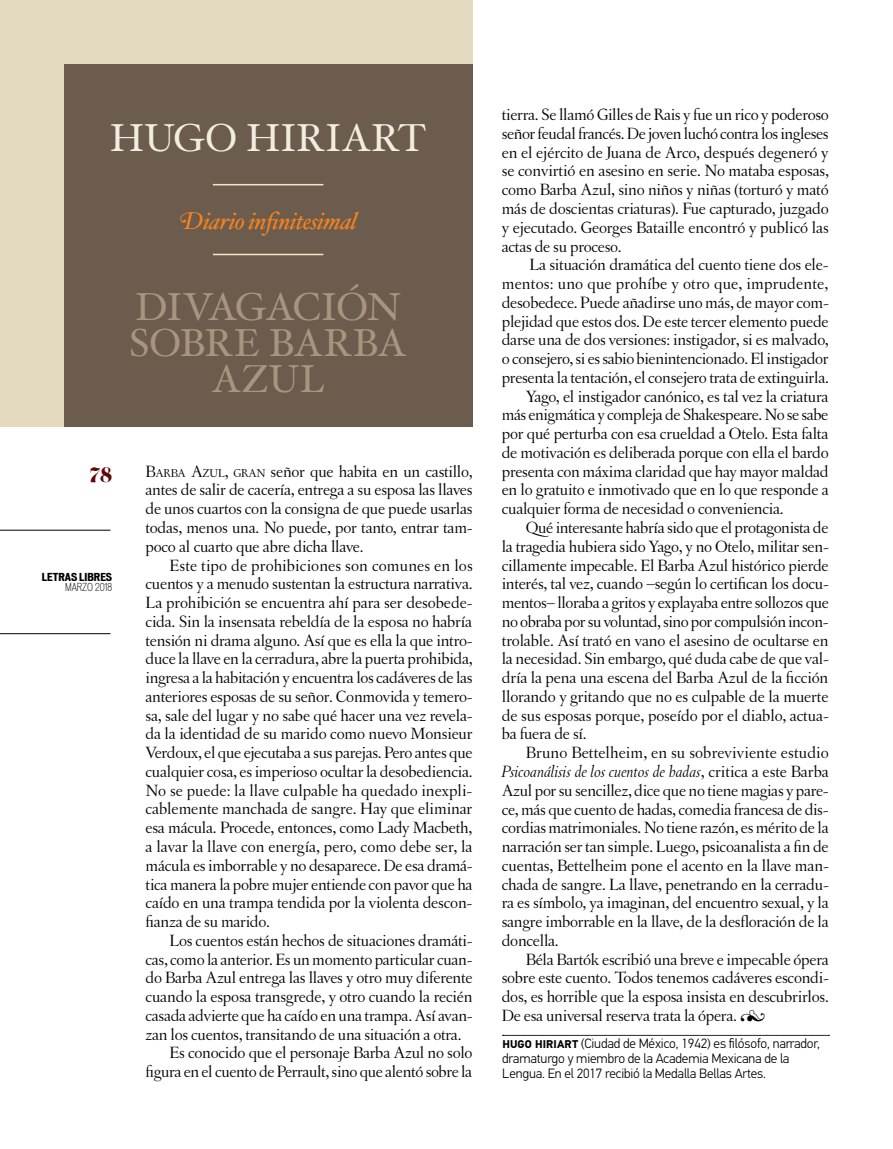
<style>
.page{position:relative;width:893px;height:1149px;background:#fff}
.page>*{position:absolute;margin:0;border:0;box-sizing:border-box;transform-origin:0 0}
.t1{font:39px/36px "Hoefler Text";letter-spacing:-.015em;color:#a9957f;text-align:center}
.t2{font:39px "Hoefler Text";color:#f2ede1}
.t3{font:italic 24px "Hoefler Txt Swash";letter-spacing:-.025em;color:#f58220}
.t4{font:18px "Eloquent JF";color:#5f0708}
.t5{font:17.25px/18.8px "Letras Oldstyle";letter-spacing:-.015em;color:#000;text-align:justify}
.t6{font:italic 17.25px "Letras Oldstyle";letter-spacing:-.005em;color:#000}
.t7{font:17.25px "Letras Oldstyle";letter-spacing:.01em;color:#000}
.t8{font:17.25px "Letras Oldstyle";letter-spacing:.005em;color:#000}
.t9{font:300 13.5px/15px "PF Din Text Pro";letter-spacing:-.01em;color:#000}
.t10{font:700 expanded 10.5px "Vonnes";color:#000}
.t11{font:300 condensed 10.5px "Vonnes";color:#000}
.s1{font-style:inherit}
.s2{font-size:12.15px}
.s3{font-style:normal}
.s4{font-family:"Hoefler Txt Fleurons";font-size:15.75px}
.s5{font-weight:700;font-size:11.25px}
</style>
<div class="page">
<hr style="left:0;top:633px;width:111px;height:1px;background:#000">
<hr style="left:0;top:529px;width:111px;height:1px;background:#000">
<div style="left:0;top:0;width:472px;height:426px;background:#e3dac0"></div>
<div style="left:64px;top:64px;width:408px;height:362px;background:#6b5c4e"></div>
<hr style="left:213px;top:254px;width:110px;height:1px;background:#f3e7c7">
<hr style="left:213px;top:184px;width:110px;height:1px;background:#f3e7c7">
<svg style="left:502px;top:1034px;width:327px;height:1px"></svg>
<h1 class="t2" style="left:110px;top:115px;width:317px">HUGO HIRIART</h1>
<h2 class="t3" style="left:179px;top:206px;width:180px">Diario infinitesimal</h2>
<h1 class="t1" style="left:130px;top:288px;width:278px">DIVAGACIÓN<br>SOBRE BARBA<br>AZUL</h1>
<p class="t4" style="left:90px;top:462px;width:24px">78</p>
<p class="t10" style="left:42px;top:570px;width:72px">LETRAS LIBRES</p>
<p class="t11" style="left:65px;top:581px;width:49px">MARZO 2018</p>
<p class="t5" style="left:146px;top:461px;width:328px"><span class="s1">B</span><span class="s2">ARBA</span> <span class="s1">A</span><span class="s2">ZUL</span>, <span class="s2">GRAN</span> señor que habita en un castillo, antes de salir de cacería, entrega a su esposa las llaves de unos cuartos con la consigna de que puede usarlas todas, menos una. No puede, por tanto, entrar tam&shy;poco al cuarto que abre dicha llave.</p>
<p class="t5" style="left:146px;top:555px;width:329px;text-indent:24px">Este tipo de prohibiciones son comunes en los cuentos y a menudo sustentan la estructura narrativa.<br>La prohibición se encuentra ahí para ser desobede&shy;cida. Sin la insensata rebeldía de la esposa no habría tensión ni drama alguno. Así que es ella la que intro&shy;duce la llave en la cerradura, abre la puerta prohibida, ingresa a la habitación y encuentra los cadáveres de las anteriores esposas de su señor. Conmovida y temero&shy;sa, sale del lugar y no sabe qué hacer una vez revela&shy;da la identidad de su marido como nuevo Monsieur Verdoux, el que ejecutaba a sus parejas. Pero antes que cualquier cosa, es imperioso ocultar la desobediencia.<br>No se puede: la llave culpable ha quedado inexpli&shy;cablemente manchada de sangre. Hay que eliminar esa mácula. Procede, entonces, como Lady Macbeth, a lavar la llave con energía, pero, como debe ser, la mácula es imborrable y no desaparece. De esa dramá&shy;tica manera la pobre mujer entiende con pavor que ha caído en una trampa tendida por la violenta descon&shy;fianza de su marido.</p>
<p class="t5" style="left:170px;top:930px;width:304px">Los cuentos están hechos de situaciones dramáti-</p>
<p class="t5" style="left:146px;top:949px;width:328px">cas, como la anterior. Es un momento particular cuan-</p>
<p class="t5" style="left:146px;top:968px;width:328px">do Barba Azul entrega las llaves y otro muy diferente</p>
<p class="t5" style="left:146px;top:986px;width:329px">cuando la esposa transgrede, y otro cuando la recién</p>
<p class="t5" style="left:146px;top:1005px;width:329px">casada advierte que ha caído en una trampa. Así avan-</p>
<p class="t5" style="left:146px;top:1024px;width:317px">zan los cuentos, transitando de una situación a otra.</p>
<p class="t5" style="left:170px;top:1043px;width:304px">Es conocido que el personaje Barba Azul no solo</p>
<p class="t5" style="left:146px;top:1061px;width:328px">figura en el cuento de Perrault, sino que alentó sobre la</p>
<p class="t5" style="left:502px;top:105px;width:329px">tierra. Se llamó Gilles de Rais y fue un rico y poderoso señor feudal francés. De joven luchó contra los ingleses en el ejército de Juana de Arco, después degeneró y se convirtió en asesino en serie. No mataba esposas, como Barba Azul, sino niños y niñas (torturó y mató más de doscientas criaturas). Fue capturado, juzgado y ejecutado. Georges Bataille encontró y publicó las actas de su proceso.</p>
<p class="t5" style="left:529px;top:255px;width:301px">La situación dramática del cuento tiene dos ele-</p>
<p class="t7" style="left:502px;top:274px;width:328px">mentos: uno que prohíbe y otro que, imprudente,</p>
<p class="t5" style="left:502px;top:293px;width:328px">desobedece. Puede añadirse uno más, de mayor com-</p>
<p class="t5" style="left:502px;top:311px;width:328px">plejidad que estos dos. De este tercer elemento puede</p>
<p class="t5" style="left:502px;top:330px;width:328px">darse una de dos versiones: instigador, si es malvado,</p>
<p class="t5" style="left:502px;top:349px;width:328px">o consejero, si es sabio bienintencionado. El instigador</p>
<p class="t5" style="left:502px;top:368px;width:329px">presenta la tentación, el consejero trata de extinguirla.</p>
<p class="t5" style="left:526px;top:386px;width:304px">Yago, el instigador canónico, es tal vez la criatura</p>
<p class="t5" style="left:502px;top:405px;width:328px">más enigmática y compleja de Shakespeare. No se sabe</p>
<p class="t5" style="left:502px;top:424px;width:328px">por qué perturba con esa crueldad a Otelo. Esta falta</p>
<p class="t5" style="left:502px;top:443px;width:328px">de motivación es deliberada porque con ella el bardo</p>
<p class="t5" style="left:502px;top:461px;width:328px">presenta con máxima claridad que hay mayor maldad</p>
<p class="t5" style="left:502px;top:480px;width:328px">en lo gratuito e inmotivado que en lo que responde a</p>
<p class="t5" style="left:502px;top:499px;width:283px">cualquier forma de necesidad o conveniencia.</p>
<p class="t5" style="left:526px;top:518px;width:304px">Qué interesante habría sido que el protagonista de</p>
<p class="t5" style="left:502px;top:536px;width:328px">la tragedia hubiera sido Yago, y no Otelo, militar sen-</p>
<p class="t5" style="left:502px;top:555px;width:328px">cillamente impecable. El Barba Azul histórico pierde</p>
<p class="t5" style="left:502px;top:574px;width:328px">interés, tal vez, cuando –según lo certifican los docu-</p>
<p class="t5" style="left:502px;top:593px;width:329px">mentos– lloraba a gritos y explayaba entre sollozos que</p>
<p class="t5" style="left:502px;top:611px;width:328px">no obraba por su voluntad, sino por compulsión incon-</p>
<p class="t5" style="left:502px;top:630px;width:328px">trolable. Así trató en vano el asesino de ocultarse en</p>
<p class="t5" style="left:502px;top:649px;width:328px">la necesidad. Sin embargo, qué duda cabe de que val-</p>
<p class="t5" style="left:502px;top:668px;width:328px">dría la pena una escena del Barba Azul de la ficción</p>
<p class="t5" style="left:502px;top:686px;width:328px">llorando y gritando que no es culpable de la muerte</p>
<p class="t5" style="left:502px;top:705px;width:329px">de sus esposas porque, poseído por el diablo, actua-</p>
<p class="t5" style="left:502px;top:724px;width:86px">ba fuera de sí.</p>
<p class="t8" style="left:526px;top:742px;width:304px">Bruno Bettelheim, en su sobreviviente estudio</p>
<p class="t6" style="left:502px;top:761px;width:329px">Psicoanálisis de los cuentos de hadas<span class="s3">, critica a este Barba</span></p>
<p class="t5" style="left:502px;top:780px;width:328px">Azul por su sencillez, dice que no tiene magias y pare-</p>
<p class="t5" style="left:502px;top:799px;width:328px">ce, más que cuento de hadas, comedia francesa de dis-</p>
<p class="t5" style="left:502px;top:818px;width:328px">cordias matrimoniales. No tiene razón, es mérito de la</p>
<p class="t5" style="left:502px;top:836px;width:328px">narración ser tan simple. Luego, psicoanalista a fin de</p>
<p class="t5" style="left:502px;top:855px;width:329px">cuentas, Bettelheim pone el acento en la llave man-</p>
<p class="t5" style="left:502px;top:874px;width:329px">chada de sangre. La llave, penetrando en la cerradu-</p>
<p class="t5" style="left:502px;top:893px;width:328px">ra es símbolo, ya imaginan, del encuentro sexual, y la</p>
<p class="t5" style="left:502px;top:911px;width:328px">sangre imborrable en la llave, de la desfloración de la</p>
<p class="t5" style="left:502px;top:930px;width:58px">doncella.</p>
<p class="t5" style="left:526px;top:949px;width:304px">Béla Bartók escribió una breve e impecable ópera</p>
<p class="t5" style="left:502px;top:968px;width:328px">sobre este cuento. Todos tenemos cadáveres escondi-</p>
<p class="t5" style="left:502px;top:986px;width:329px">dos, es horrible que la esposa insista en descubrirlos.</p>
<p class="t5" style="left:502px;top:1005px;width:265px">De esa universal reserva trata la ópera. <span class="s4">6</span></p>
<p class="t9" style="left:502px;top:1035px;width:319px"><span class="s5">HUGO HIRIART</span> (Ciudad de México, 1942) es filósofo, narrador, dramaturgo y miembro de la Academia Mexicana de la<br>Lengua. En el 2017 recibió la Medalla Bellas Artes.</p>
</div>
